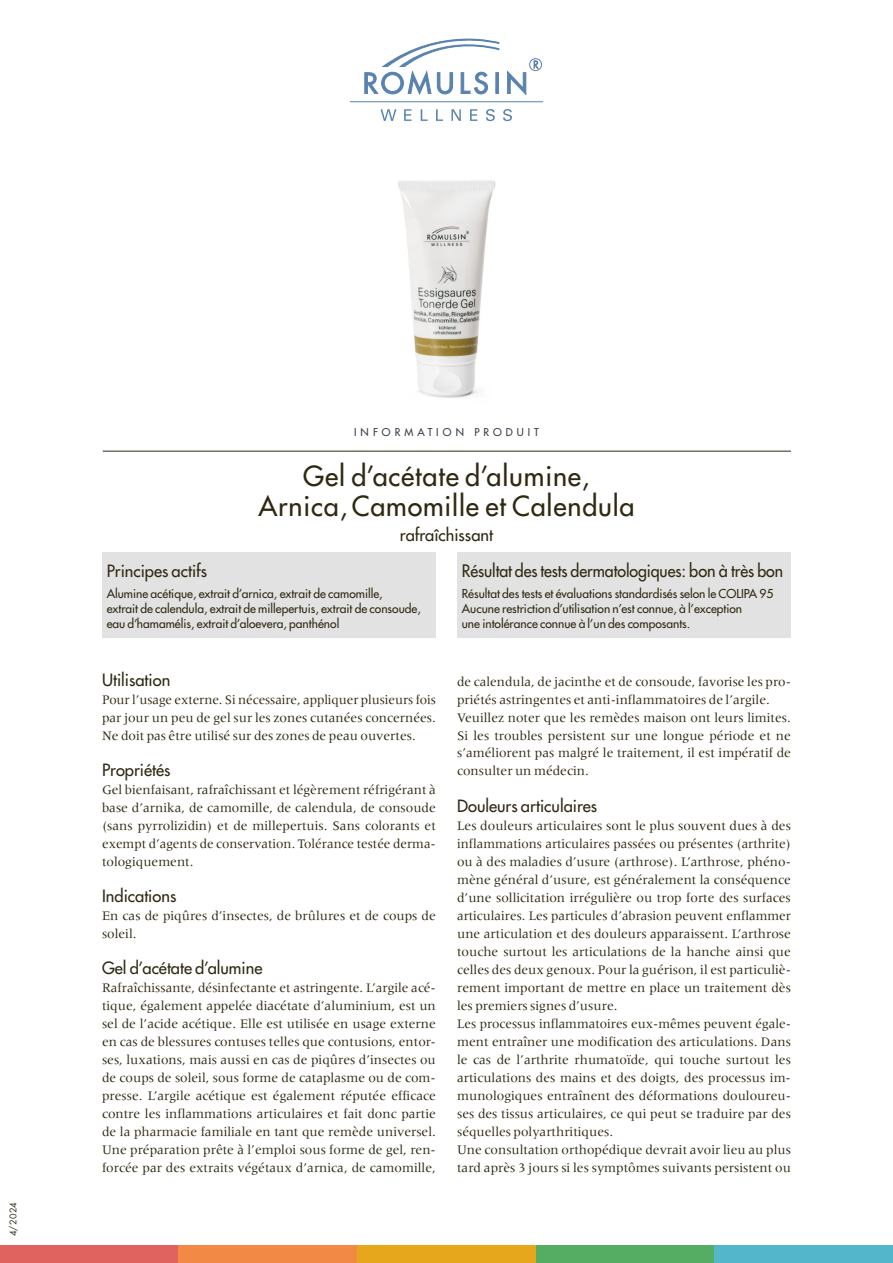
<style>
.page{position:relative;width:893px;height:1263px;background:#fff}
.page>*{position:absolute;margin:0;border:0;box-sizing:border-box;transform-origin:0 0}
.t1{font:500 27px/30px "Futura Std";letter-spacing:.03em;color:#2f2912;text-align:center}
.t2{font:500 16.8px "Futura Std";letter-spacing:-.005em;color:#2f2912;scale:.95 1}
.t3{font:500 16.5px "Futura Std";color:#2f2912}
.t4{font:13.5px/18px "Meridien";color:#2f2912;text-align:justify}
.t5{font:500 12px/15px "Futura Std";color:#2f2912}
.t6{font:500 10.5px "Futura Std";letter-spacing:.39em;color:#323e48}
.t7{font:9px "Futura Std";color:#2f2912}
.s1{font-size:17.25px}
</style>
<div class="page">
<div style="left:457px;top:553px;width:334px;height:85px;background:#e3e2e2"></div>
<div style="left:102px;top:553px;width:334px;height:85px;background:#e3e2e2"></div>
<hr style="left:103px;top:451px;width:688px;height:1px;background:#2f2912">
<div style="left:0;top:1245px;width:179px;height:18px;background:#e16360"></div>
<div style="left:179px;top:1245px;width:178px;height:18px;background:#f28944"></div>
<div style="left:357px;top:1245px;width:179px;height:18px;background:#e7a71d"></div>
<div style="left:536px;top:1245px;width:178px;height:18px;background:#54ad62"></div>
<div style="left:714px;top:1245px;width:179px;height:18px;background:#53b6cb"></div>
<svg style="left:507px;top:71px;width:19px;height:24px"></svg>
<svg style="left:365px;top:38px;width:134px;height:56px"></svg>
<div style="left:529px;top:58px;width:13px;height:13px;border:1px solid #5982ae;border-radius:50%"></div>
<svg style="left:533px;top:60px;width:6px;height:9px"></svg>
<svg style="left:381px;top:109px;width:131px;height:12px"></svg>
<hr style="left:350px;top:101px;width:193px;height:1px;background:#5982ae">
<img style="left:398px;top:180px;width:98px;height:218px">
<p class="t7" style="left:7px;top:1236px;width:35px;rotate:-90deg">4/ 2024</p>
<p class="t6" style="left:354px;top:426px;width:186px">INFORMATION PRODUIT</p>
<h1 class="t1" style="left:258px;top:461px;width:378px">Gel d’acétate d’alumine,<br>Arnica, Camomille et Calendula</h1>
<p class="t3" style="left:400px;top:525px;width:95px">rafraîchissant</p>
<p class="t3" style="left:107px;top:561px;width:102px">Principes actifs</p>
<p class="t2" style="left:462px;top:561px;width:340px">Résultat des tests dermatologiques<span class="s1">: bon à</span> très bon</p>
<p class="t5" style="left:107px;top:586px;width:316px">Alumine acétique, extrait d’arnica, extrait de camomille,<br>extrait de calendula, extrait de millepertuis, extrait de consoude, eau d’hamamélis, extrait d’aloevera, panthénol</p>
<p class="t5" style="left:462px;top:586px;width:313px">Résultat des tests et évaluations standardisés selon le COLIPA 95<br>Aucune restriction d’utilisation n’est connue, à l’exception<br>une intolérance connue à l’un des composants.</p>
<p class="t3" style="left:102px;top:669px;width:70px">Utilisation</p>
<p class="t4" style="left:102px;top:690px;width:335px">Pour l’usage externe. Si nécessaire, appliquer plusieurs fois par jour un peu de gel sur les zones cutanées concernées.<br>Ne doit pas être utilisé sur des zones de peau ouvertes.</p>
<p class="t3" style="left:102px;top:759px;width:70px">Propriétés</p>
<p class="t4" style="left:102px;top:780px;width:335px">Gel bienfaisant, rafraîchissant et légèrement réfrigérant à base d’arnika, de camomille, de calendula, de consoude (sans pyrrolizidin) et de millepertuis. Sans colorants et exempt d’agents de conservation. Tolérance testée derma&shy;tologiquement.</p>
<p class="t3" style="left:102px;top:885px;width:76px">Indications</p>
<p class="t4" style="left:102px;top:906px;width:335px">En cas de piqûres d’insectes, de brûlures et de coups de soleil.</p>
<p class="t3" style="left:102px;top:957px;width:162px">Gel d’acétate d’alumine</p>
<p class="t4" style="left:102px;top:978px;width:335px">Rafraîchissante, désinfectante et astringente. L’argile acé&shy;tique, également appelée diacétate d’aluminium, est un sel de l’acide acétique. Elle est utilisée en usage externe en cas de blessures contuses telles que contusions, entor&shy;ses, luxations, mais aussi en cas de piqûres d’insectes ou de coups de soleil, sous forme de cataplasme ou de com&shy;presse. L’argile acétique est également réputée efficace contre les inflammations articulaires et fait donc partie de la pharmacie familiale en tant que remède universel.<br>Une préparation prête à l’emploi sous forme de gel, ren&shy;forcée par des extraits végétaux d’arnica, de camomille,</p>
<p class="t4" style="left:457px;top:672px;width:335px;text-align:left">de calendula, de jacinthe et de consoude, favorise les pro&shy;priétés astringentes et anti- inflammatoires de l’argile.<br>Veuillez noter que les remèdes maison ont leurs limites.<br>Si les troubles persistent sur une longue période et ne s’améliorent pas malgré le traitement, il est impératif de consulter un médecin.</p>
<p class="t3" style="left:457px;top:795px;width:142px">Douleurs articulaires</p>
<p class="t4" style="left:457px;top:816px;width:335px;text-align:left">Les douleurs articulaires sont le plus souvent dues à des inflammations articulaires passées ou présentes (arthrite) ou à des maladies d’usure (arthrose). L’arthrose, phéno&shy;mène général d’usure, est généralement la conséquence d’une sollicitation irrégulière ou trop forte des surfaces articulaires. Les particules d’abrasion peuvent enflammer une articulation et des douleurs apparaissent. L’arthrose touche surtout les articulations de la hanche ainsi que celles des deux genoux. Pour la guérison, il est particuliè&shy;rement important de mettre en place un traitement dès les premiers signes d’usure.<br>Les processus inflammatoires eux- mêmes peuvent égale&shy;ment entraîner une modification des articulations. Dans le cas de l’arthrite rhumatoïde, qui touche surtout les articulations des mains et des doigts, des processus im&shy;munologiques entraînent des déformations douloureu&shy;ses des tissus articulaires, ce qui peut se traduire par des séquelles polyarthritiques.<br>Une consultation orthopédique devrait avoir lieu au plus tard après 3 jours si les symptômes suivants persistent ou</p>
</div>
